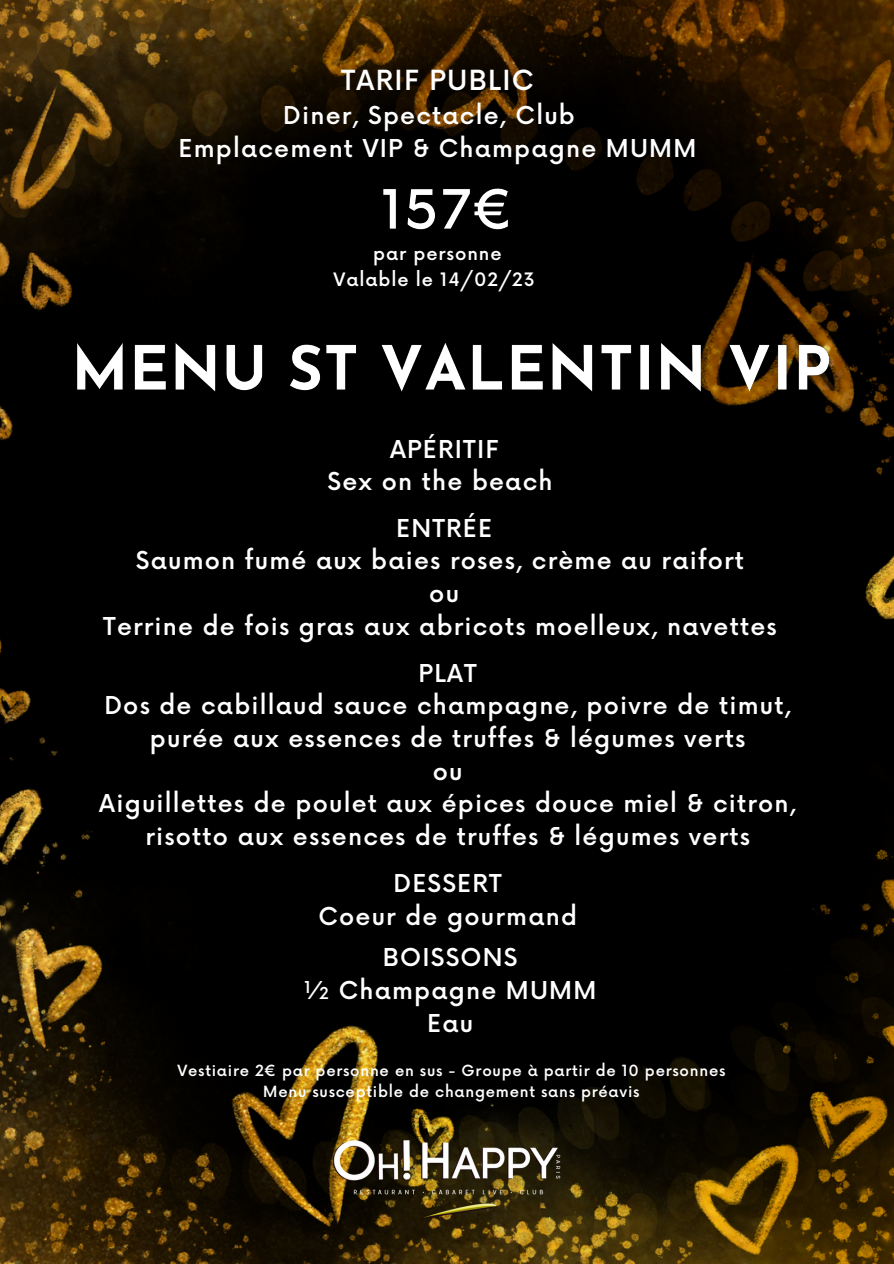
<style>
.page{position:relative;width:894px;height:1264px;background:#fff}
.page>*{position:absolute;margin:0;border:0;box-sizing:border-box;transform-origin:0 0}
.t1{font:500 27px "Now";letter-spacing:.05em;color:#fff}
.t2{font:500 24px/32.7px "Now";letter-spacing:.05em;color:#fff;text-align:center}
.t3{font:500 18px/26px "Now";letter-spacing:.05em;color:#fff;text-align:center}
.t4{font:500 15px/20.2px "Now";letter-spacing:.05em;color:#fff;text-align:center}
</style>
<div class="page">
<img style="left:0;top:0;width:893px;height:1263px">
<img style="left:331px;top:1095px;width:232px;height:159px">
<img style="left:367px;top:169px;width:163px;height:91px">
<img style="left:57px;top:329px;width:789px;height:93px">
<p class="t1" style="left:341px;top:66px;width:194px">TARIF PUBLIC</p>
<p class="t2" style="left:178px;top:101px;width:519px;text-align:left;text-indent:104px">Diner, Spectacle, Club<br>Emplacement VIP &amp; Champagne MUMM</p>
<p class="t3" style="left:333px;top:242px;width:203px">par personne<br>Valable le 14/02/23</p>
<p class="t2" style="left:327px;top:434px;width:226px">APÉRITIF<br>Sex on the beach</p>
<p class="t2" style="left:103px;top:513px;width:674px">ENTRÉE<br>Saumon fumé aux baies roses, crème au raifort<br>ou<br>Terrine de fois gras aux abricots moelleux, navettes</p>
<p class="t2" style="left:99px;top:658px;width:698px">PLAT<br>Dos de cabillaud sauce champagne, poivre de timut, purée aux essences de truffes &amp; légumes verts<br>ou<br>Aiguillettes de poulet aux épices douce miel &amp; citron, risotto aux essences de truffes &amp; légumes verts</p>
<p class="t2" style="left:318px;top:868px;width:260px">DESSERT<br>Coeur de gourmand</p>
<p class="t2" style="left:304px;top:942px;width:293px">BOISSONS<br>½ Champagne MUMM<br>Eau</p>
<p class="t4" style="left:177px;top:1061px;width:549px">Vestiaire 2€ par personne en sus - Groupe à partir de 10 personnes<br>Menu susceptible de changement sans préavis</p>
</div>
